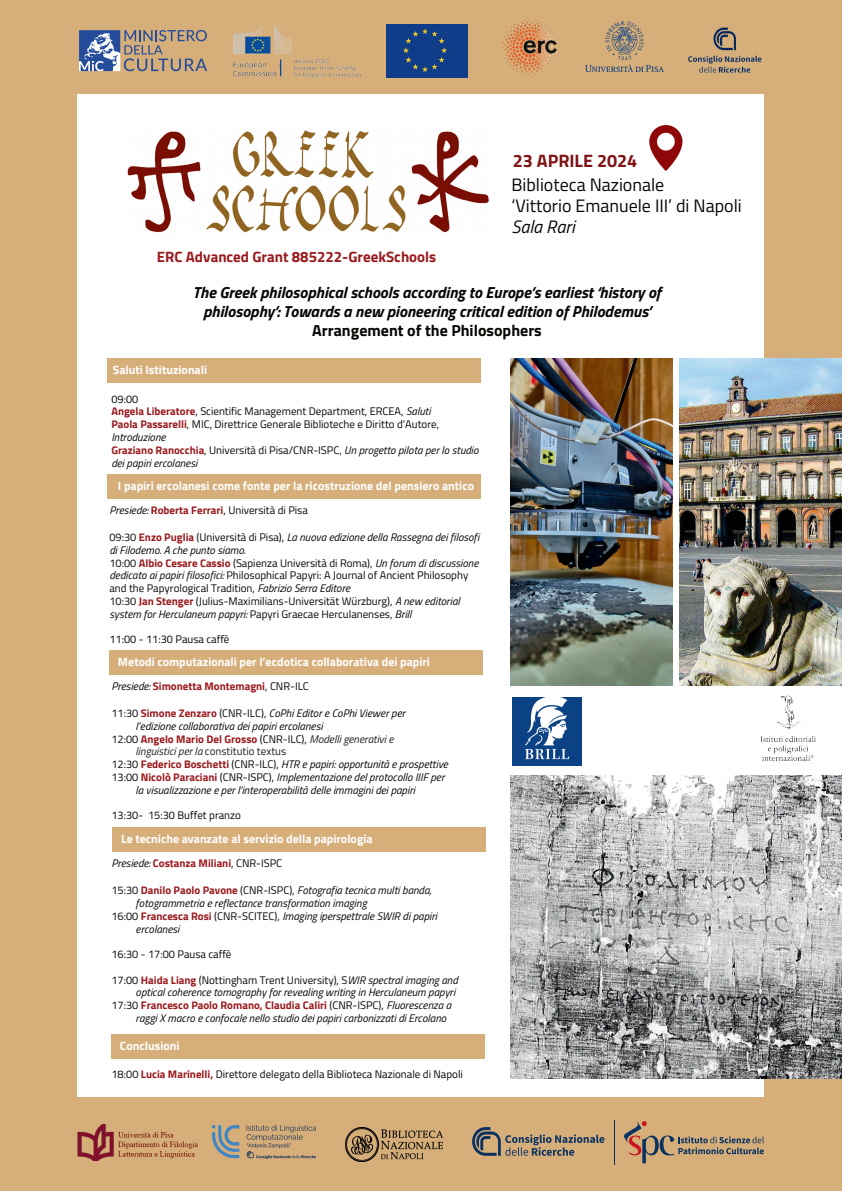
<style>
.page{position:relative;width:842px;height:1191px;background:#fff}
.page>*{position:absolute;margin:0;border:0;box-sizing:border-box;transform-origin:0 0}
.t1{font:18px/21px "Titillium Web";color:#080704}
.t2{font:700 18px "Titillium Web";color:#7f1315}
.t3{font:italic 18px "Titillium Web";color:#080704}
.t4{font:italic 700 16px/18.8px "Titillium Web";color:#080704;text-align:center}
.t5{font:700 16px "Titillium Web";color:#080704}
.t6{font:700 15px "Titillium Web";color:#9a1a1e}
.t7{font:700 12px "Titillium Web";color:#fff}
.t8{font:11px/12.8px "Titillium Web";color:#080704}
.t9{font:italic 11px "Titillium Web";color:#080704}
.t10{font:700 11px "Titillium Web";color:#9a1a1e}
.t11{font:11px "Titillium Web";color:#201f1d}
.s1{font-weight:700;color:#9a1a1e}
.s2{font-style:italic}
.s3{font-weight:400;font-style:italic;color:#080704}
.s4{font-weight:400;color:#080704}
.s5{font-style:normal}
.s6{font-weight:700;font-style:normal;color:#9a1a1e}
.s7{font-weight:400;font-style:italic;color:#201f1d}
</style>
<div class="page">
<div style="left:0;top:0;width:842px;height:1190px;background:#d6ae7a"></div>
<div style="left:78px;top:94px;width:686px;height:1002px;background:#fff"></div>
<img style="left:510px;top:358px;width:162px;height:328px">
<img style="left:680px;top:358px;width:162px;height:328px">
<img style="left:510px;top:774px;width:332px;height:303px">
<img style="left:78px;top:1124px;width:120px;height:36px">
<img style="left:127px;top:130px;width:362px;height:103px">
<svg style="left:472px;top:1127px;width:132px;height:28px"></svg>
<hr style="left:614px;top:1119px;width:1px;height:45px;background:#0a3260">
<svg style="left:624px;top:1121px;width:140px;height:42px"></svg>
<img style="left:212px;top:1125px;width:104px;height:33px">
<img style="left:345px;top:1127px;width:98px;height:34px">
<svg style="left:649px;top:125px;width:33px;height:46px"></svg>
<img style="left:233px;top:25px;width:128px;height:52px">
<div style="left:387px;top:24px;width:80px;height:53px;background:#0f3d8a"></div>
<img style="left:586px;top:22px;width:78px;height:50px">
<img style="left:502px;top:19px;width:55px;height:56px">
<svg style="left:79px;top:30px;width:128px;height:41px"></svg>
<img style="left:688px;top:27px;width:74px;height:46px">
<div style="left:107px;top:474px;width:373px;height:25px;background:#d6ae7a"></div>
<div style="left:109px;top:650px;width:374px;height:24px;background:#d6ae7a"></div>
<div style="left:112px;top:827px;width:374px;height:24px;background:#d6ae7a"></div>
<div style="left:111px;top:1034px;width:374px;height:24px;background:#d6ae7a"></div>
<div style="left:502px;top:686px;width:340px;height:88px;background:#fff"></div>
<img style="left:760px;top:695px;width:56px;height:66px">
<img style="left:513px;top:697px;width:68px;height:68px">
<div style="left:107px;top:358px;width:373px;height:25px;background:#d6ae7a"></div>
<h1 class="t2" style="left:513px;top:147px;width:126px">23 APRILE 2024</h1>
<h3 class="t6" style="left:157px;top:245px;width:281px">ERC Advanced Grant 885222-GreekSchools</h3>
<h1 class="t1" style="left:511px;top:173px;width:232px">Biblioteca Nazionale<br>‘Vittorio Emanuele III’ di Napoli</h1>
<h1 class="t3" style="left:511px;top:213px;width:65px">Sala Rari</h1>
<h2 class="t4" style="left:193px;top:282px;width:470px">The Greek philosophical schools according to Europe’s earliest ‘history of philosophy’: Towards a new pioneering critical edition of Philodemus’</h2>
<h2 class="t5" style="left:312px;top:317px;width:231px">Arrangement of the Philosophers</h2>
<p class="t7" style="left:113px;top:360px;width:96px">Saluti Istituzionali</p>
<p class="t8" style="left:111px;top:392px;width:369px">09:00<br><span class="s1">Angela Liberatore</span>, Scientific Management Department, ERCEA, <span class="s2">Saluti<br></span><span class="s1">Paola Passarelli</span>, MIC, Direttrice Generale Biblioteche e Diritto d’Autore, <span class="s2">Introduzione<br></span><span class="s1">Graziano Ranocchia</span>, Università di Pisa/CNR-ISPC, <span class="s2">Un progetto pilota per lo studio dei papiri ercolanesi</span></p>
<p class="t7" style="left:118px;top:477px;width:358px">I papiri ercolanesi come fonte per la ricostruzione del pensiero antico</p>
<p class="t8" style="left:109px;top:503px;width:200px"><span class="s2">Presiede:</span> <span class="s1">Roberta Ferrari</span>, Università di Pisa</p>
<p class="t8" style="left:109px;top:530px;width:371px">09:30 <span class="s1">Enzo Puglia</span> (Università di Pisa), <span class="s2">La nuova edizione della Rassegna dei filosofi di Filodemo. A che punto siamo.<br></span>10:00 <span class="s1">Albio Cesare Cassio</span> (Sapienza Università di Roma), <span class="s2">Un forum di discussione dedicato ai papiri filosofici:</span> Philosophical Papyri: A Journal of Ancient Philosophy and the Papyrological Tradition, <span class="s2">Fabrizio Serra Editore<br></span>10:30 <span class="s1">Jan Stenger</span> (Julius-Maximilians-Universität Würzburg), <span class="s2">A new editorial system for Herculaneum papyri:</span> Papyri Graecae Herculanenses, <span class="s2">Brill</span></p>
<p class="t8" style="left:109px;top:632px;width:122px">11:00 - 11:30 Pausa caffè</p>
<p class="t7" style="left:118px;top:652px;width:314px">Metodi computazionali per l’ecdotica collaborativa dei papiri</p>
<p class="t10" style="left:111px;top:677px;width:199px"><span class="s3">Presiede:</span> Simonetta Montemagni<span class="s4">, CNR-ILC</span></p>
<p class="t9" style="left:111px;top:705px;width:295px"><span class="s5">11:30</span> <span class="s6">Simone Zenzaro</span> <span class="s5">(CNR-ILC),</span> CoPhi Editor e CoPhi Viewer per</p>
<p class="t9" style="left:136px;top:718px;width:189px">l’edizione collaborativa dei papiri ercolanesi</p>
<p class="t10" style="left:111px;top:730px;width:284px"><span class="s4">12:00</span> Angelo Mario Del Grosso <span class="s4">(CNR-ILC),</span> <span class="s7">Modelli generativi e</span></p>
<p class="t11" style="left:136px;top:743px;width:152px"><span class="s2">linguistici per la</span> constitutio textus</p>
<p class="t9" style="left:111px;top:756px;width:338px"><span class="s5">12:30</span> <span class="s6">Federico Boschetti</span> <span class="s5">(CNR-ILC),</span> HTR e papiri: opportunità e prospettive</p>
<p class="t9" style="left:111px;top:769px;width:335px"><span class="s5">13:00</span> <span class="s6">Nicolò Paraciani</span> <span class="s5">(CNR-ISPC),</span> Implementazione del protocollo IIIF per</p>
<p class="t9" style="left:136px;top:781px;width:281px">la visualizzazione e per l’interoperabilità delle immagini dei papiri</p>
<p class="t8" style="left:111px;top:808px;width:131px">13:30- 15:30 Buffet pranzo</p>
<p class="t7" style="left:121px;top:829px;width:253px">Le tecniche avanzate al servizio della papirologia</p>
<p class="t10" style="left:111px;top:854px;width:172px"><span class="s3">Presiede:</span> Costanza Miliani<span class="s4">, CNR-ISPC</span></p>
<p class="t9" style="left:111px;top:882px;width:322px"><span class="s5">15:30</span> <span class="s6">Danilo Paolo Pavone</span> <span class="s5">(CNR-ISPC),</span> Fotografia tecnica multi banda,</p>
<p class="t9" style="left:136px;top:895px;width:233px">fotogrammetria e reflectance transformation imaging</p>
<p class="t9" style="left:111px;top:907px;width:327px"><span class="s5">16:00</span> <span class="s6">Francesca Rosi</span> <span class="s5">(CNR-SCITEC),</span> Imaging iperspettrale SWIR di papiri</p>
<p class="t9" style="left:136px;top:920px;width:45px">ercolanesi</p>
<p class="t8" style="left:111px;top:947px;width:122px">16:30 - 17:00 Pausa caffè</p>
<p class="t8" style="left:111px;top:972px;width:348px">17:00 <span class="s1">Haida Liang</span> (Nottingham Trent University), S<span class="s2">WIR spectral imaging and</span></p>
<p class="t9" style="left:136px;top:984px;width:321px">optical coherence tomography for revealing writing in Herculaneum papyri</p>
<p class="t10" style="left:111px;top:996px;width:341px"><span class="s4">17:30</span> Francesco Paolo Romano, Claudia Caliri <span class="s4">(CNR-ISPC),</span> <span class="s3">Fluorescenza a</span></p>
<p class="t9" style="left:136px;top:1009px;width:312px">raggi X macro e confocale nello studio dei papiri carbonizzati di Ercolano</p>
<p class="t7" style="left:120px;top:1036px;width:61px">Conclusioni</p>
<p class="t8" style="left:112px;top:1067px;width:353px">18:00 <span class="s1">Lucia Marinelli,</span> Direttore delegato della Biblioteca Nazionale di Napoli</p>
</div>
